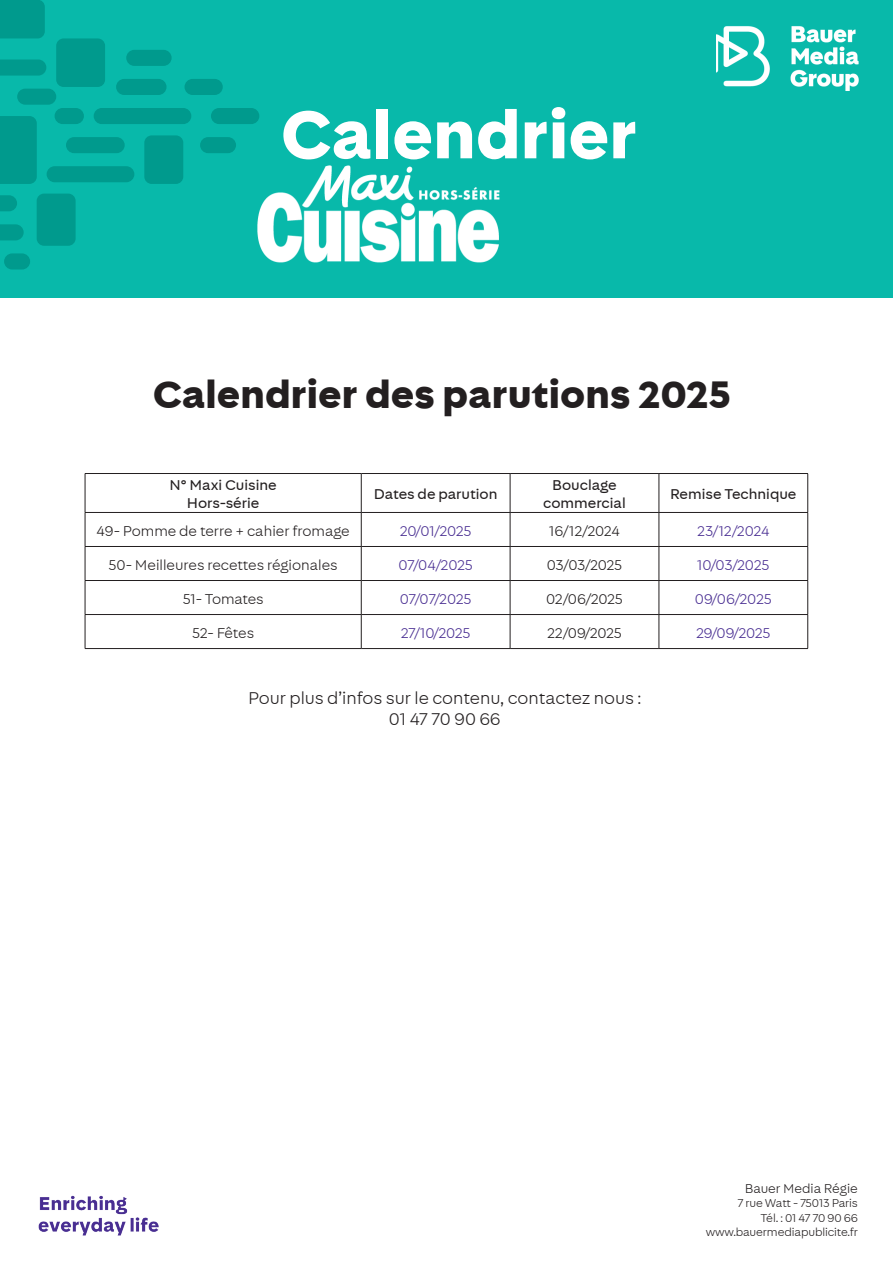
<style>
.page{position:relative;width:893px;height:1263px;background:#fff}
.page>*{position:absolute;margin:0;border:0;box-sizing:border-box;transform-origin:0 0}
.t1{font:700 70.5px "Bauer Media Sans";color:#fff}
.t2{font:700 40.5px "Bauer Media Sans";color:#231f20}
.t3{font:300 18px/21.6px "Bauer Media Sans";color:#231f20;text-align:center}
.t4{font:300 15px "Bauer Media Sans";letter-spacing:-.005em;color:#231f20}
.t5{font:300 15px "Bauer Media Sans";letter-spacing:-.01em;color:#492e92}
.t6{font:15px/18px "Bauer Media Sans";color:#231f20;text-align:center}
.t7{font:300 13.5px "Bauer Media Sans";color:#231f20}
.t8{font:300 12px/14.4px "Bauer Media Sans";letter-spacing:-.01em;color:#231f20;text-align:right}
</style>
<div class="page">
<div style="left:0;top:0;width:893px;height:298px;background:#08b9aa"></div>
<img style="left:259px;top:165px;width:241px;height:98px">
<svg style="left:0;top:0;width:259px;height:269px"></svg>
<img style="left:716px;top:26px;width:143px;height:65px">
<img style="left:38px;top:1195px;width:121px;height:41px">
<hr style="left:85px;top:513px;width:1px;height:33px;background:#231f20">
<hr style="left:361px;top:513px;width:1px;height:33px;background:#231f20">
<hr style="left:510px;top:513px;width:1px;height:33px;background:#231f20">
<hr style="left:659px;top:513px;width:1px;height:33px;background:#231f20">
<hr style="left:807px;top:513px;width:1px;height:33px;background:#231f20">
<hr style="left:85px;top:546px;width:276px;height:1px;background:#231f20">
<hr style="left:85px;top:547px;width:1px;height:33px;background:#231f20">
<hr style="left:361px;top:546px;width:149px;height:1px;background:#231f20">
<hr style="left:361px;top:547px;width:1px;height:33px;background:#231f20">
<hr style="left:510px;top:546px;width:149px;height:1px;background:#231f20">
<hr style="left:510px;top:547px;width:1px;height:33px;background:#231f20">
<hr style="left:659px;top:546px;width:149px;height:1px;background:#231f20">
<hr style="left:659px;top:547px;width:1px;height:33px;background:#231f20">
<hr style="left:807px;top:547px;width:1px;height:33px;background:#231f20">
<hr style="left:85px;top:580px;width:276px;height:1px;background:#231f20">
<hr style="left:85px;top:581px;width:1px;height:33px;background:#231f20">
<hr style="left:361px;top:580px;width:149px;height:1px;background:#231f20">
<hr style="left:361px;top:581px;width:1px;height:33px;background:#231f20">
<hr style="left:510px;top:580px;width:149px;height:1px;background:#231f20">
<hr style="left:510px;top:581px;width:1px;height:33px;background:#231f20">
<hr style="left:659px;top:580px;width:149px;height:1px;background:#231f20">
<hr style="left:659px;top:581px;width:1px;height:33px;background:#231f20">
<hr style="left:807px;top:581px;width:1px;height:33px;background:#231f20">
<hr style="left:85px;top:614px;width:276px;height:1px;background:#231f20">
<hr style="left:85px;top:615px;width:1px;height:33px;background:#231f20">
<hr style="left:361px;top:614px;width:149px;height:1px;background:#231f20">
<hr style="left:361px;top:615px;width:1px;height:33px;background:#231f20">
<hr style="left:510px;top:614px;width:149px;height:1px;background:#231f20">
<hr style="left:510px;top:615px;width:1px;height:33px;background:#231f20">
<hr style="left:659px;top:614px;width:149px;height:1px;background:#231f20">
<hr style="left:659px;top:615px;width:1px;height:33px;background:#231f20">
<hr style="left:807px;top:615px;width:1px;height:33px;background:#231f20">
<hr style="left:85px;top:648px;width:276px;height:1px;background:#231f20">
<hr style="left:361px;top:648px;width:149px;height:1px;background:#231f20">
<hr style="left:510px;top:648px;width:149px;height:1px;background:#231f20">
<hr style="left:659px;top:648px;width:149px;height:1px;background:#231f20">
<hr style="left:85px;top:473px;width:276px;height:1px;background:#231f20">
<hr style="left:85px;top:474px;width:1px;height:38px;background:#231f20">
<hr style="left:361px;top:473px;width:149px;height:1px;background:#231f20">
<hr style="left:361px;top:474px;width:1px;height:38px;background:#231f20">
<hr style="left:510px;top:473px;width:149px;height:1px;background:#231f20">
<hr style="left:510px;top:474px;width:1px;height:38px;background:#231f20">
<hr style="left:659px;top:473px;width:149px;height:1px;background:#231f20">
<hr style="left:659px;top:474px;width:1px;height:38px;background:#231f20">
<hr style="left:807px;top:474px;width:1px;height:38px;background:#231f20">
<hr style="left:85px;top:512px;width:276px;height:1px;background:#231f20">
<hr style="left:361px;top:512px;width:149px;height:1px;background:#231f20">
<hr style="left:510px;top:512px;width:149px;height:1px;background:#231f20">
<hr style="left:659px;top:512px;width:149px;height:1px;background:#231f20">
<h1 class="t1" style="left:281px;top:91px;width:358px">Calendrier</h1>
<h2 class="t2" style="left:153px;top:369px;width:579px">Calendrier des parutions 2025</h2>
<p class="t6" style="left:170px;top:476px;width:109px">N° Maxi Cuisine<br>Hors-série</p>
<p class="t6" style="left:374px;top:485px;width:125px">Dates de parution</p>
<p class="t6" style="left:543px;top:476px;width:84px">Bouclage commercial</p>
<p class="t6" style="left:670px;top:485px;width:128px">Remise Technique</p>
<p class="t4" style="left:96px;top:522px;width:255px">49- Pomme de terre + cahier fromage</p>
<p class="t5" style="left:400px;top:522px;width:73px">20/01/2025</p>
<p class="t4" style="left:549px;top:522px;width:72px">16/12/2024</p>
<p class="t5" style="left:697px;top:522px;width:74px">23/12/2024</p>
<p class="t4" style="left:109px;top:556px;width:231px">50- Meilleures recettes régionales</p>
<p class="t5" style="left:399px;top:556px;width:76px">07/04/2025</p>
<p class="t4" style="left:547px;top:556px;width:77px">03/03/2025</p>
<p class="t5" style="left:697px;top:556px;width:74px">10/03/2025</p>
<p class="t4" style="left:183px;top:590px;width:82px">51- Tomates</p>
<p class="t5" style="left:400px;top:590px;width:73px">07/07/2025</p>
<p class="t4" style="left:546px;top:590px;width:78px">02/06/2025</p>
<p class="t5" style="left:695px;top:590px;width:78px">09/06/2025</p>
<p class="t4" style="left:192px;top:624px;width:64px">52- Fêtes</p>
<p class="t5" style="left:401px;top:624px;width:71px">27/10/2025</p>
<p class="t4" style="left:547px;top:624px;width:76px">22/09/2025</p>
<p class="t5" style="left:696px;top:624px;width:76px">29/09/2025</p>
<p class="t3" style="left:248px;top:687px;width:395px">Pour plus d’infos sur le contenu, contactez nous :<br>01 47 70 90 66</p>
<p class="t7" style="left:745px;top:1180px;width:115px">Bauer Media Régie</p>
<p class="t8" style="left:706px;top:1196px;width:154px">7 rue Watt - 75013 Paris<br>Tél. : 01 47 70 90 66 www.bauermediapublicite.fr</p>
</div>
